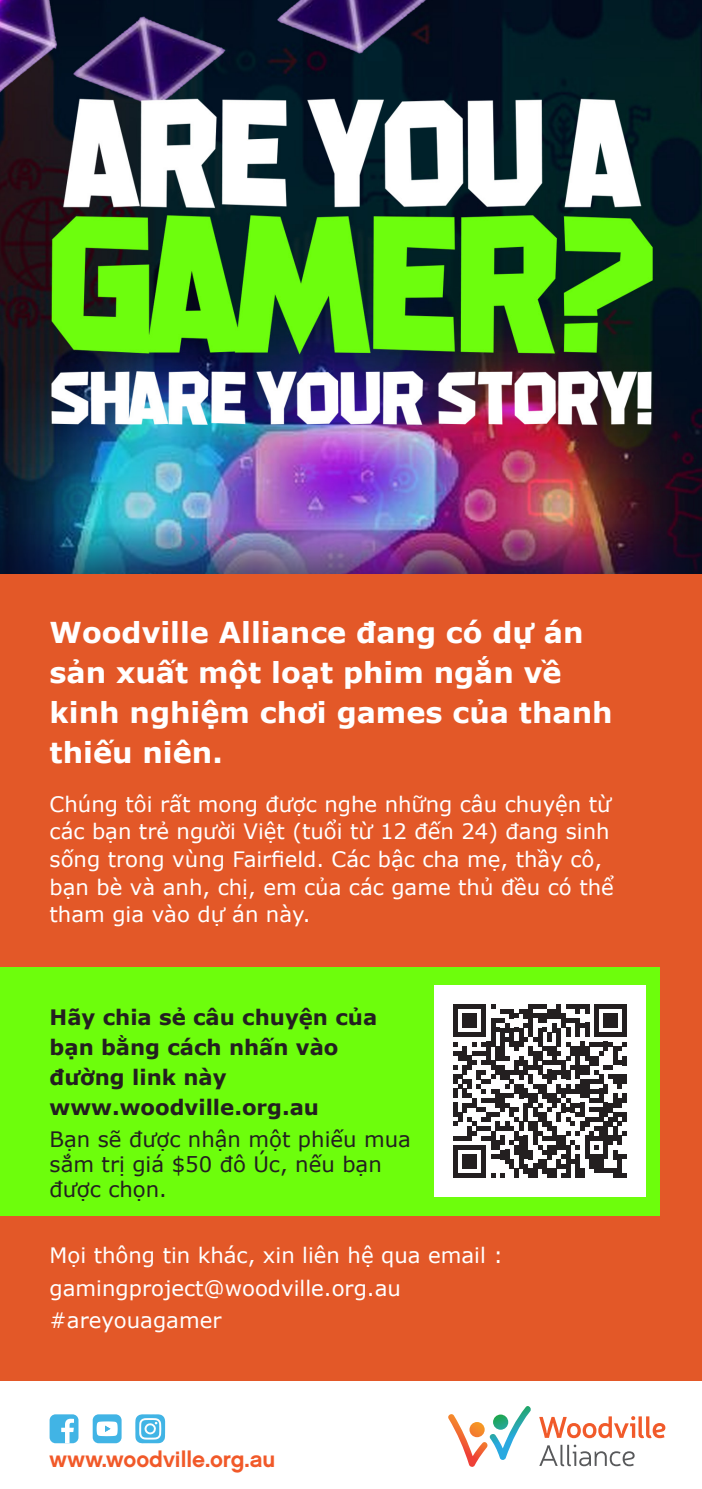
<style>
.page{position:relative;width:702px;height:1489px;background:#fff}
.page>*{position:absolute;margin:0;border:0;box-sizing:border-box;transform-origin:0 0}
.t1{font:700 28.75px/40px "Verdana";color:#fff}
.Heading_3{font:22.25px "Chalet New York Nineteen Sixty";color:#f15929}
.t2{font:21.25px/27.5px "Verdana";color:#fff}
.t3{font:700 21.25px/30px "Verdana";color:#231f20}
.t4{font:21.25px/25px "Verdana";color:#231f20}
</style>
<div class="page">
<img style="left:0;top:0;width:702px;height:574px">
<div style="left:0;top:574px;width:702px;height:806px;background:#e35828"></div>
<div style="left:0;top:967px;width:659px;height:248px;background:#6dfe0c"></div>
<svg style="left:448px;top:1406px;width:83px;height:61px"></svg>
<svg style="left:493px;top:1414px;width:15px;height:15px"></svg>
<svg style="left:469px;top:1421px;width:15px;height:15px"></svg>
<svg style="left:539px;top:1416px;width:126px;height:21px"></svg>
<svg style="left:539px;top:1444px;width:95px;height:21px"></svg>
<svg style="left:50px;top:1414px;width:28px;height:28px"></svg>
<svg style="left:135px;top:1414px;width:30px;height:29px"></svg>
<div style="left:93px;top:1414px;width:29px;height:28px;background:#41b4e5;border-radius:6px"></div>
<svg style="left:97px;top:1421px;width:21px;height:14px"></svg>
<div style="left:434px;top:985px;width:211px;height:211px;background:#fff"></div>
<svg style="left:453px;top:1004px;width:174px;height:173px"></svg>
<p class="t1" style="left:50px;top:613px;width:564px">Woodville Alliance đang có dự án sản xuất một loạt phim ngắn về kinh nghiệm chơi games của thanh thiếu niên.</p>
<p class="t2" style="left:50px;top:790px;width:565px">Chúng tôi rất mong được nghe những câu chuyện từ các bạn trẻ người Việt (tuổi từ 12 đến 24) đang sinh sống trong vùng Fairfield. Các bậc cha mẹ, thầy cô, bạn bè và anh, chị, em của các game thủ đều có thể tham gia vào dự án này.</p>
<p class="t3" style="left:50px;top:1002px;width:329px">Hãy chia sẻ câu chuyện của bạn bằng cách nhấn vào đường link này www.woodville.org.au</p>
<p class="t4" style="left:50px;top:1127px;width:363px">Bạn sẽ được nhận một phiếu mua sắm trị giá $50 đô Úc, nếu bạn được chọn.</p>
<p class="t2" style="left:50px;top:1239px;width:455px;line-height:32.5px">Mọi thông tin khác, xin liên hệ qua email : gamingproject@woodville.org.au #areyouagamer</p>
<p class="Heading_3" style="left:50px;top:1445px;width:227px">www.woodville.org.au</p>
</div>
